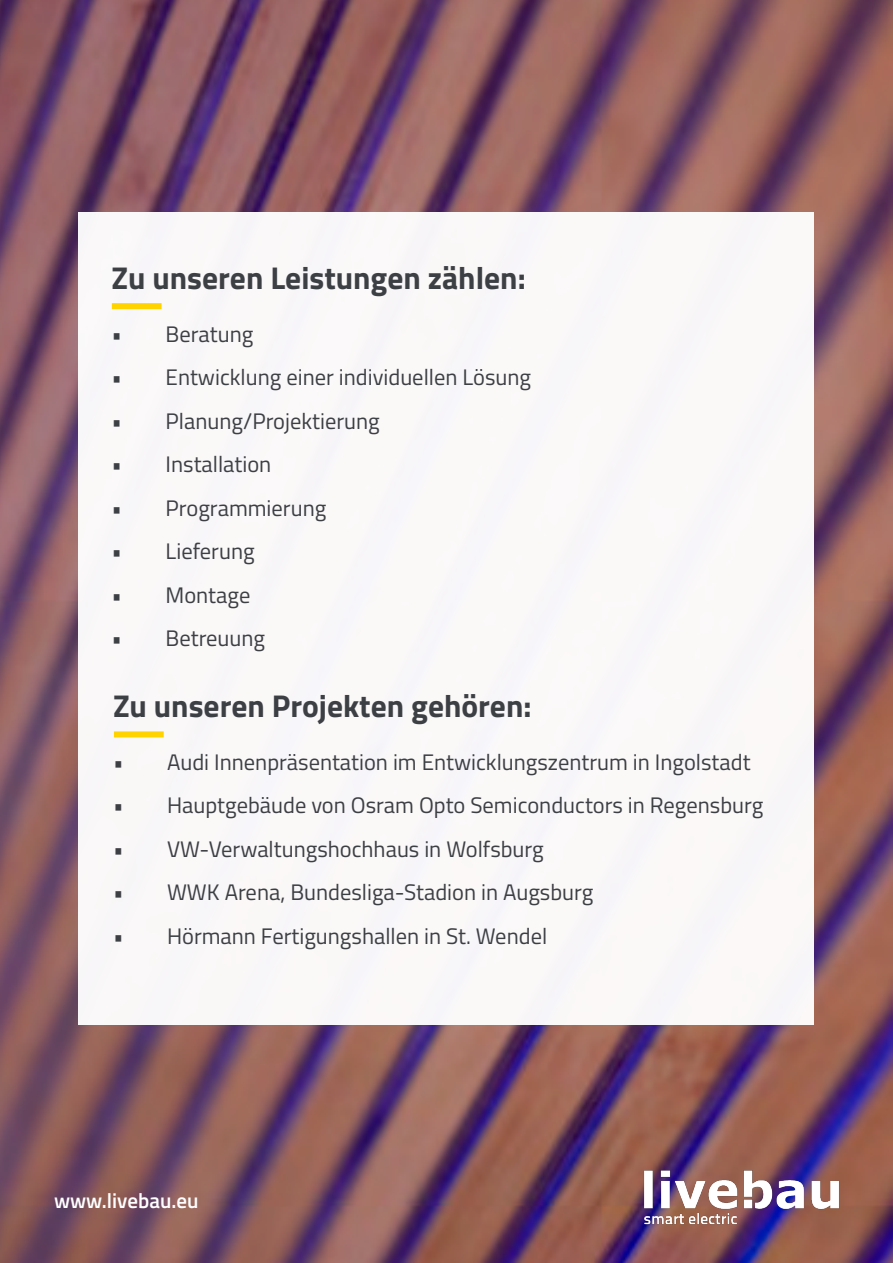
<style>
.page{position:relative;width:893px;height:1263px;background:#fff}
.page>*{position:absolute;margin:0;border:0;box-sizing:border-box;transform-origin:0 0}
.t1{font:700 31.5px "Titillium";color:#3c3f44}
.t2{font:22.5px "Titillium";color:#3c3f44}
.t3{font:600 21px "Titillium";color:#fff}
</style>
<div class="page">
<img style="left:0;top:0;width:893px;height:1263px">
<div style="left:78px;top:213px;width:736px;height:812px;background:#faf8f8"></div>
<img style="left:633px;top:1158px;width:216px;height:67px">
<div style="left:112px;top:303px;width:50px;height:6px;background:#ffd300"></div>
<div style="left:114px;top:731px;width:50px;height:6px;background:#ffd300"></div>
<p class="t1" style="left:112px;top:254px;width:416px">Zu unseren Leistungen zählen:</p>
<p class="t2" style="left:112px;top:318px;width:143px">• Beratung</p>
<p class="t2" style="left:112px;top:361px;width:421px">• Entwicklung einer individuellen Lösung</p>
<p class="t2" style="left:112px;top:405px;width:270px">• Planung/Projektierung</p>
<p class="t2" style="left:112px;top:448px;width:161px">• Installation</p>
<p class="t2" style="left:112px;top:492px;width:216px">• Programmierung</p>
<p class="t2" style="left:112px;top:535px;width:145px">• Lieferung</p>
<p class="t2" style="left:112px;top:578px;width:140px">• Montage</p>
<p class="t2" style="left:112px;top:622px;width:155px">• Betreuung</p>
<p class="t1" style="left:113px;top:682px;width:420px">Zu unseren Projekten gehören:</p>
<p class="t2" style="left:113px;top:746px;width:639px">• Audi Innenpräsentation im Entwicklungszentrum in Ingolstadt</p>
<p class="t2" style="left:113px;top:789px;width:652px">• Hauptgebäude von Osram Opto Semiconductors in Regensburg</p>
<p class="t2" style="left:113px;top:833px;width:432px">• VW-Verwaltungshochhaus in Wolfsburg</p>
<p class="t2" style="left:113px;top:876px;width:482px">• WWK Arena, Bundesliga-Stadion in Augsburg</p>
<p class="t2" style="left:113px;top:920px;width:436px">• Hörmann Fertigungshallen in St. Wendel</p>
<p class="t3" style="left:54px;top:1185px;width:146px">www.livebau.eu</p>
</div>
